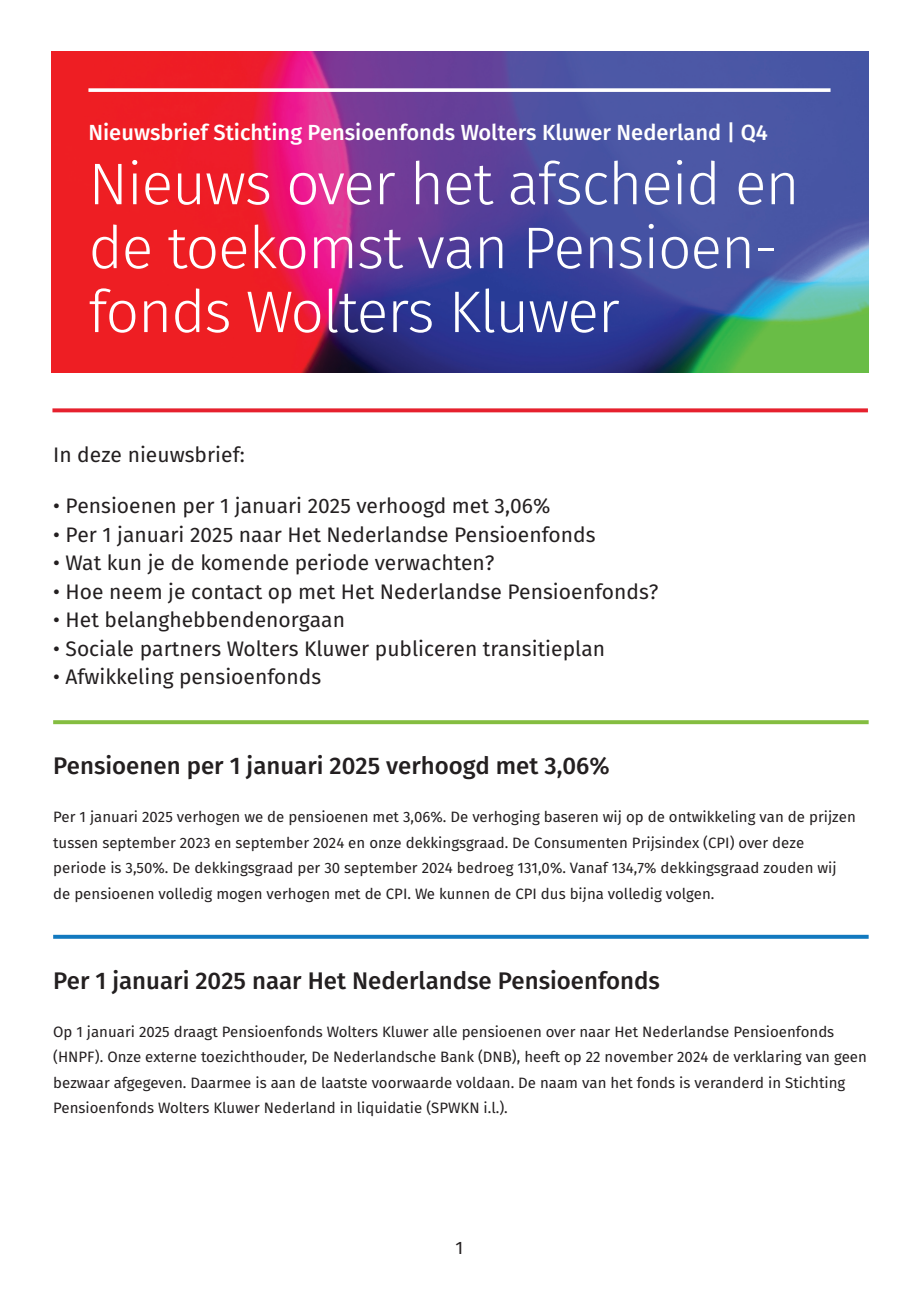
<style>
.page{position:relative;width:919px;height:1289px;background:#fff}
.page>*{position:absolute;margin:0;border:0;box-sizing:border-box;transform-origin:0 0}
.t1{font:300 58.8px/63.9px "Fira Sans";letter-spacing:-.02em;color:#fff}
.t2{font:500 24px "Fira Sans";color:#231f20}
.t3{font:500 21.9px "Fira Sans";color:#fff}
.t4{font:21px "Fira Sans";color:#231f20}
.t5{font:18px "Fira Sans";color:#231f20}
.t6{font:15px/25.5px "Fira Sans";color:#231f20}
</style>
<div class="page">
<svg style="left:52px;top:408px;width:815px;height:4px;background:#e83642"></svg>
<svg style="left:53px;top:720px;width:815px;height:4px;background:#8ac049"></svg>
<svg style="left:53px;top:934px;width:815px;height:4px;background:#4294cb"></svg>
<img style="left:51px;top:51px;width:817px;height:321px">
<svg style="left:88px;top:88px;width:742px;height:4px"></svg>
<h3 class="t3" style="left:88px;top:115px;width:681px">Nieuwsbrief Stichting Pensioenfonds Wolters Kluwer Nederland | Q4</h3>
<h1 class="t1" style="left:88px;top:151px;width:712px">Nieuws over het afscheid en de toekomst van Pensioen&shy;fonds Wolters Kluwer</h1>
<h3 class="t4" style="left:53px;top:439px;width:193px">In deze nieuwsbrief:</h3>
<h3 class="t4" style="left:53px;top:490px;width:498px">• Pensioenen per 1 januari 2025 verhoogd met 3,06%</h3>
<h3 class="t4" style="left:53px;top:518px;width:543px">• Per 1 januari 2025 naar Het Nederlandse Pensioenfonds</h3>
<h3 class="t4" style="left:53px;top:547px;width:443px">• Wat kun je de komende periode verwachten?</h3>
<h3 class="t4" style="left:53px;top:575px;width:606px">• Hoe neem je contact op met Het Nederlandse Pensioenfonds?</h3>
<h3 class="t4" style="left:53px;top:604px;width:293px">• Het belanghebbendenorgaan</h3>
<h3 class="t4" style="left:53px;top:632px;width:553px">• Sociale partners Wolters Kluwer publiceren transitieplan</h3>
<h3 class="t4" style="left:53px;top:661px;width:269px">• Afwikkeling pensioenfonds</h3>
<h2 class="t2" style="left:53px;top:746px;width:558px">Pensioenen per 1 januari 2025 verhoogd met 3,06%</h2>
<p class="t6" style="left:53px;top:803px;width:804px">Per 1 januari 2025 verhogen we de pensioenen met 3,06%. De verhoging baseren wij op de ontwikkeling van de prijzen tussen september 2023 en september 2024 en onze dekkingsgraad. De Consumenten Prijsindex (CPI) over deze periode is 3,50%. De dekkingsgraad per 30 september 2024 bedroeg 131,0%. Vanaf 134,7% dekkingsgraad zouden wij de pensioenen volledig mogen verhogen met de CPI. We kunnen de CPI dus bijna volledig volgen.</p>
<h2 class="t2" style="left:53px;top:961px;width:608px">Per 1 januari 2025 naar Het Nederlandse Pensioenfonds</h2>
<p class="t6" style="left:53px;top:1018px;width:815px">Op 1 januari 2025 draagt Pensioenfonds Wolters Kluwer alle pensioenen over naar Het Nederlandse Pensioenfonds (HNPF). Onze externe toezichthouder, De Nederlandsche Bank (DNB), heeft op 22 november 2024 de verklaring van geen bezwaar afgegeven. Daarmee is aan de laatste voorwaarde voldaan. De naam van het fonds is veranderd in Stichting Pensioenfonds Wolters Kluwer Nederland in liquidatie (SPWKN i.l.).</p>
<p class="t5" style="left:455px;top:1233px;width:9px">1</p>
</div>
